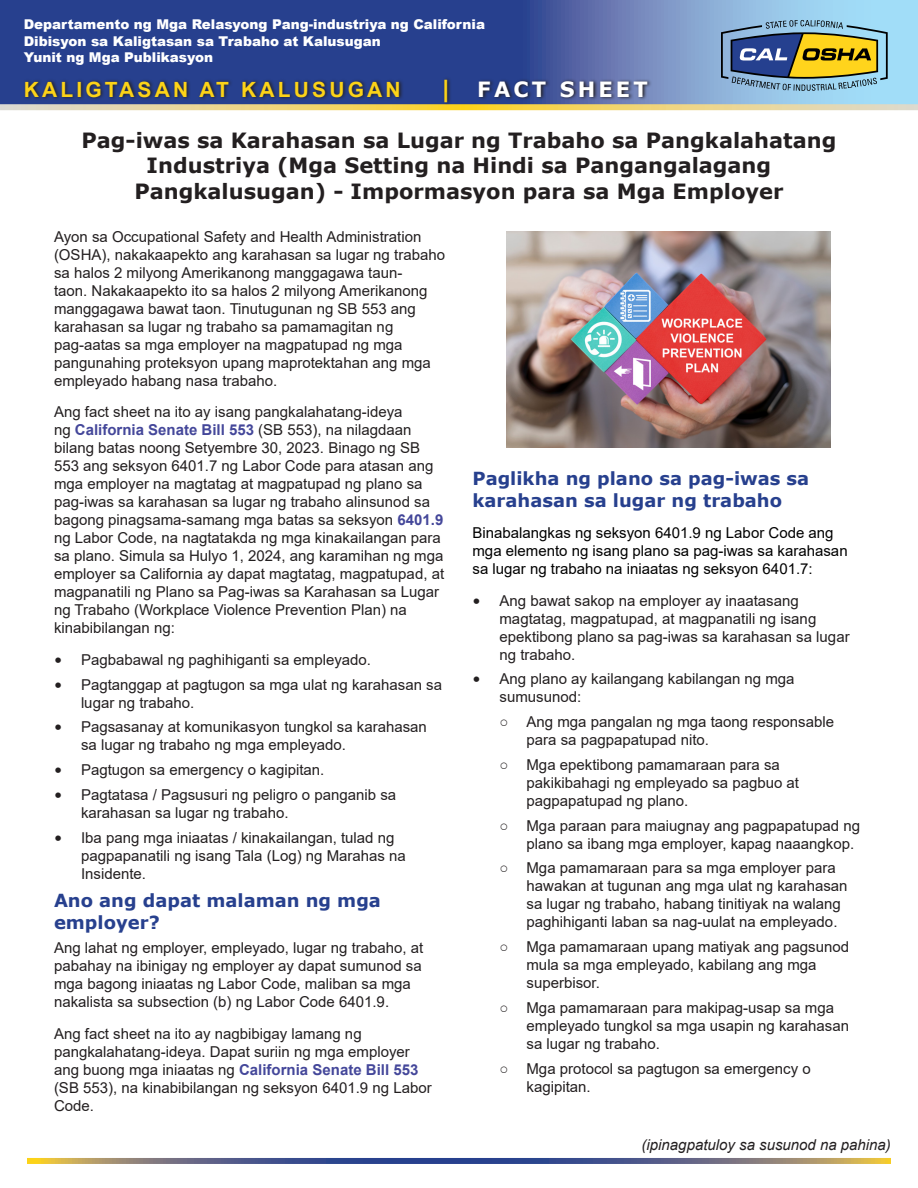
<style>
.page{position:relative;width:918px;height:1188px;background:#fff}
.page>*{position:absolute;margin:0;border:0;box-sizing:border-box;transform-origin:0 0}
.Title_of_fact_sheet__H1{font:700 21px/25.2px "Verdana";color:#231f20;text-align:center}
.Banner_text{font:700 21px "Arial";letter-spacing:.15em;color:#fcd318}
.Banner_text-2{font:700 21px "Verdana";letter-spacing:.15em;color:#fff}
.Body{font:700 18px/21.6px "Verdana";color:#27408e}
.Header__top___H2{font:700 18px/21.6px "Verdana";color:#27408e}
.Body-2{font:15px/18px "Arial";color:#231f20}
.Body-3{font:15px/18px "Arial";color:#000}
.Body-4{font:italic 15px "Arial";color:#231f20}
.t1{font:900 13.5px/16.2px "Arial";color:#fff}
.s1{font-family:"Arial";font-size:24px;color:#fcd318}
.s2{font-weight:700;color:#44479a}
.s3{font-family:"Verdana"}
.s4{font-family:"Century Gothic"}
</style>
<div class="page">
<svg style="left:0;top:0;width:918px;height:110px;background:#526ba3"></svg>
<svg style="left:721px;top:20px;width:167px;height:71px;background:#859587"></svg>
<svg style="left:23px;top:77px;width:629px;height:28px;background:#33447d"></svg>
<svg style="left:27px;top:1158px;width:864px;height:6px;background:#696b7e"></svg>
<img style="left:506px;top:231px;width:324px;height:216px">
<p class="t1" style="left:24px;top:16px;width:463px">Departamento ng Mga Relasyong Pang-industriya ng California</p>
<p class="t1" style="left:24px;top:32px;width:359px">Dibisyon sa Kaligtasan sa Trabaho at Kalusugan<br>Yunit ng Mga Publikasyon</p>
<p class="Banner_text" style="left:24px;top:75px;width:378px">KALIGTASAN AT KALUSUGAN</p>
<p class="Banner_text-2" style="left:442px;top:75px;width:207px"><span class="s1">|</span> FACT SHEET</p>
<h1 class="Title_of_fact_sheet__H1" style="left:81px;top:128px;width:756px">Pag-iwas sa Karahasan sa Lugar ng Trabaho sa Pangkalahatang<br>Industriya (Mga Setting na Hindi sa Pangangalagang<br>Pangkalusugan) - Impormasyon para sa Mga Employer</h1>
<p class="Body-2" style="left:54px;top:228px;width:393px">Ayon sa Occupational Safety and Health Administration (OSHA), nakakaapekto ang karahasan sa lugar ng trabaho sa halos 2 milyong Amerikanong manggagawa taun-<br>taon. Nakakaapekto ito sa halos 2 milyong Amerikanong manggagawa bawat taon. Tinutugunan ng SB 553 ang karahasan sa lugar ng trabaho sa pamamagitan ng pag-aatas sa mga employer na magpatupad ng mga pangunahing proteksyon upang maprotektahan ang mga empleyado habang nasa trabaho.</p>
<p class="Body-2" style="left:54px;top:403px;width:392px">Ang fact sheet na ito ay isang pangkalahatang-ideya<br>ng <span class="s2">California Senate Bill 553</span> (SB 553), na nilagdaan bilang batas noong Setyembre 30, 2023. Binago ng SB 553 ang seksyon 6401.7 ng Labor Code para atasan ang mga employer na magtatag at magpatupad ng plano sa pag-iwas sa karahasan sa lugar ng trabaho alinsunod sa bagong pinagsama-samang mga batas sa seksyon <span class="s2">6401.9 </span>ng Labor Code, na nagtatakda ng mga kinakailangan para sa plano. Simula sa Hulyo 1, 2024, ang karamihan ng mga employer sa California ay dapat magtatag, magpatupad, at magpanatili ng Plano sa Pag-iwas sa Karahasan sa Lugar ng Trabaho (Workplace Violence Prevention Plan) na kinabibilangan ng:</p>
<p class="Body-2" style="left:54px;top:651px;width:319px"><span class="s3">•</span> Pagbabawal ng paghihiganti sa empleyado.</p>
<p class="Body-2" style="left:81px;top:675px;width:363px;text-indent:-27px"><span class="s3">•</span> Pagtanggap at pagtugon sa mga ulat ng karahasan sa lugar ng trabaho.</p>
<p class="Body-2" style="left:81px;top:718px;width:348px;text-indent:-27px"><span class="s3">•</span> Pagsasanay at komunikasyon tungkol sa karahasan sa lugar ng trabaho ng mga empleyado.</p>
<p class="Body-2" style="left:54px;top:761px;width:272px"><span class="s3">•</span> Pagtugon sa emergency o kagipitan.</p>
<p class="Body-2" style="left:81px;top:786px;width:317px;text-indent:-27px"><span class="s3">•</span> Pagtatasa / Pagsusuri ng peligro o panganib sa karahasan sa lugar ng trabaho.</p>
<p class="Body-2" style="left:81px;top:828px;width:326px;text-indent:-27px"><span class="s3">•</span> Iba pang mga iniaatas / kinakailangan, tulad ng pagpapanatili ng isang Tala (Log) ng Marahas na<br>Insidente.</p>
<h2 class="Header__top___H2" style="left:54px;top:889px;width:328px">Ano ang dapat malaman ng mga employer?</h2>
<p class="Body-2" style="left:54px;top:939px;width:371px">Ang lahat ng employer, empleyado, lugar ng trabaho, at pabahay na ibinigay ng employer ay dapat sumunod sa mga bagong iniaatas ng Labor Code, maliban sa mga nakalista sa subsection (b) ng Labor Code 6401.9.</p>
<p class="Body-2" style="left:54px;top:1025px;width:379px">Ang fact sheet na ito ay nagbibigay lamang ng pangkalahatang-ideya. Dapat suriin ng mga employer ang buong mga iniaatas ng <span class="s2">California Senate Bill 553 </span>(SB 553), na kinabibilangan ng seksyon 6401.9 ng Labor Code.</p>
<p class="Body" style="left:472px;top:467px;width:338px">Paglikha ng plano sa pag-iwas sa karahasan sa lugar ng trabaho</p>
<p class="Body-3" style="left:472px;top:524px;width:377px">Binabalangkas ng seksyon 6401.9 ng Labor Code ang mga elemento ng isang plano sa pag-iwas sa karahasan sa lugar ng trabaho na iniaatas ng seksyon 6401.7:</p>
<p class="Body-2" style="left:500px;top:591px;width:352px;text-indent:-27px"><span class="s3">•</span> Ang bawat sakop na employer ay inaatasang magtatag, magpatupad, at magpanatili ng isang epektibong plano sa pag-iwas sa karahasan sa lugar ng trabaho.</p>
<p class="Body-2" style="left:500px;top:670px;width:297px;text-indent:-27px"><span class="s3">•</span> Ang plano ay kailangang kabilangan ng mga sumusunod:</p>
<p class="Body-2" style="left:526px;top:713px;width:309px;text-indent:-27px"><span class="s4">○</span> Ang mga pangalan ng mga taong responsable para sa pagpapatupad nito.</p>
<p class="Body-2" style="left:526px;top:755px;width:274px;text-indent:-27px"><span class="s4">○</span> Mga epektibong pamamaraan para sa pakikibahagi ng empleyado sa pagbuo at pagpapatupad ng plano.</p>
<p class="Body-2" style="left:526px;top:816px;width:335px;text-indent:-27px"><span class="s4">○</span> Mga paraan para maiugnay ang pagpapatupad ng plano sa ibang mga employer, kapag naaangkop.</p>
<p class="Body-2" style="left:526px;top:859px;width:323px;text-indent:-27px"><span class="s4">○</span> Mga pamamaraan para sa mga employer para hawakan at tugunan ang mga ulat ng karahasan sa lugar ng trabaho, habang tinitiyak na walang paghihiganti laban sa nag-uulat na empleyado.</p>
<p class="Body-2" style="left:526px;top:938px;width:324px;text-indent:-27px"><span class="s4">○</span> Mga pamamaraan upang matiyak ang pagsunod mula sa mga empleyado, kabilang ang mga superbisor.</p>
<p class="Body-2" style="left:526px;top:998px;width:324px;text-indent:-27px"><span class="s4">○</span> Mga pamamaraan para makipag-usap sa mga empleyado tungkol sa mga usapin ng karahasan sa lugar ng trabaho.</p>
<p class="Body-2" style="left:526px;top:1059px;width:286px;text-indent:-27px"><span class="s4">○</span> Mga protocol sa pagtugon sa emergency o kagipitan.</p>
<p class="Body-4" style="left:642px;top:1135px;width:251px">(ipinagpatuloy sa susunod na pahina)</p>
</div>
